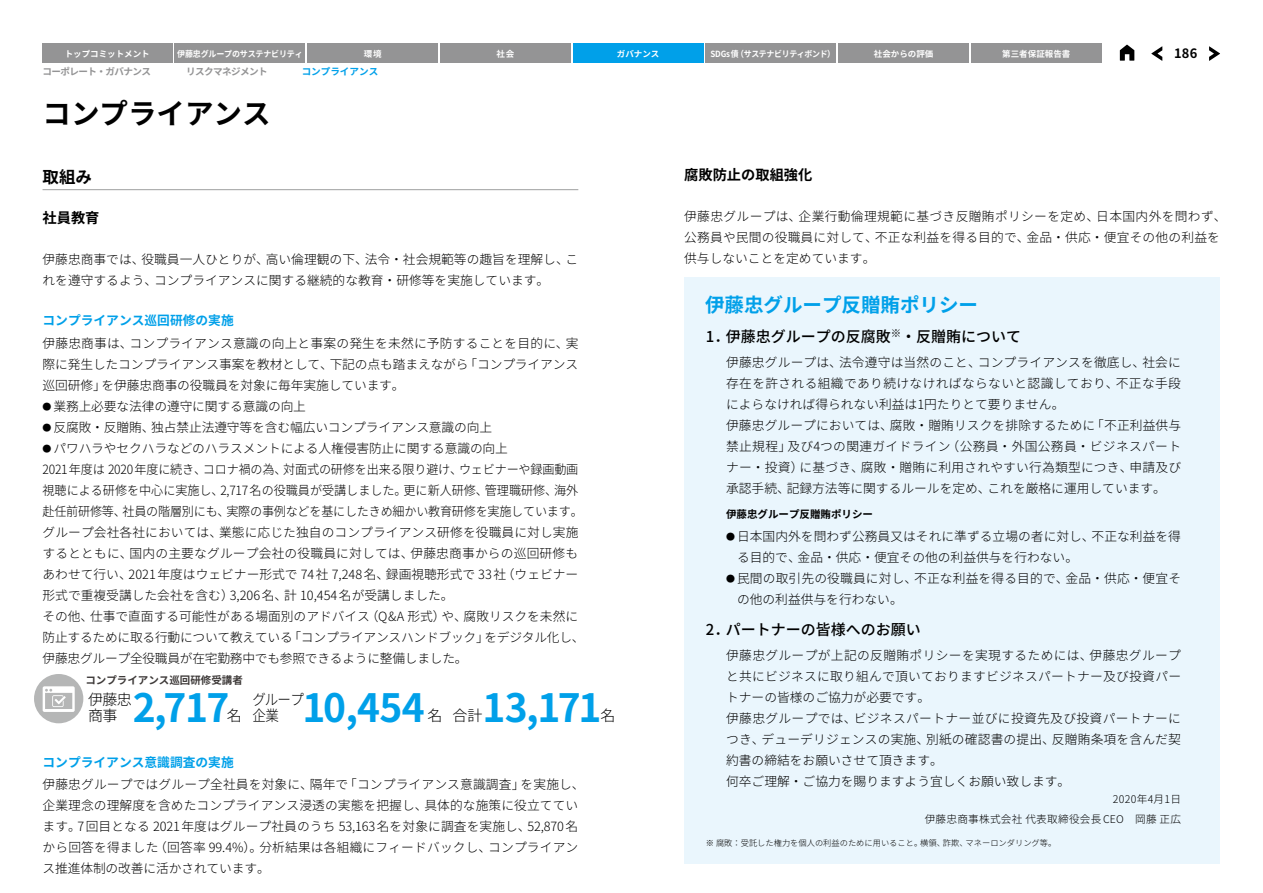
<style>
.page{position:relative;width:1263px;height:893px;background:#fff}
.page>*{position:absolute;margin:0;border:0;box-sizing:border-box;transform-origin:0 0}
.t1{font:700 39px "Noto Sans JP";letter-spacing:-.04em;color:#00a0e9}
.t2{font:700 28.5px "Noto Sans JP";color:#000}
.t3{font:700 19.5px "Noto Sans JP";color:#00a0e9}
.t4{font:700 16.5px "Noto Sans JP";color:#000}
.t5{font:500 15px "Noto Sans JP";color:#000}
.t6{font:300 15px/16.5px "Noto Sans JP";letter-spacing:-.04em;color:#000}
.t7{font:300 15px/16.5px "Noto Sans JP";letter-spacing:-.04em;color:#000;scale:.9 1}
.t8{font:700 14.25px "Noto Sans JP";color:#000}
.t9{font:700 12.9px "Noto Sans JP";color:#000}
.t10{font:300 12.75px/21px "Noto Sans JP";color:#000}
.t11{font:300 12.75px/21px "Noto Sans JP";letter-spacing:.02em;color:#000}
.t12{font:700 12.75px "Noto Sans JP";color:#00a0e9}
.t13{font:300 10.65px/19.2px "Noto Sans JP";letter-spacing:.025em;color:#000;text-align:right}
.t14{font:700 10.5px "Noto Sans JP";color:#3e3a39}
.t15{font:700 10.5px "Noto Sans JP";color:#000}
.t16{font:700 9.6px "Noto Sans JP";letter-spacing:-.06em;color:#949495}
.t17{font:700 9.6px "Noto Sans JP";color:#00a0e9}
.t18{font:700 8.55px "Noto Sans JP";color:#fff}
.t19{font:700 8.55px "Noto Sans JP";letter-spacing:-.04em;color:#fff;scale:.93 1}
.t20{font:700 8.55px "Noto Sans JP";letter-spacing:-.02em;color:#fff;scale:.94 1}
.t21{font:300 8.25px "Noto Sans JP";color:#000}
.s1{font-size:8.85px}
</style>
<div class="page">
<div style="left:684px;top:277px;width:536px;height:587px;background:#eaf6fd"></div>
<hr style="left:43px;top:189px;width:535px;height:1px;background:#9fa0a0">
<div style="left:34px;top:674px;width:49px;height:49px;background:#b5b6b6;border-radius:50%"></div>
<svg style="left:43px;top:686px;width:32px;height:26px"></svg>
<svg style="left:1151px;top:46px;width:11px;height:15px"></svg>
<svg style="left:1209px;top:46px;width:11px;height:15px"></svg>
<svg style="left:1120px;top:45px;width:14px;height:16px"></svg>
<div style="left:308px;top:44px;width:130px;height:19px;background:#949495"></div>
<div style="left:42px;top:44px;width:130px;height:19px;background:#949495"></div>
<div style="left:440px;top:44px;width:130px;height:19px;background:#949495"></div>
<div style="left:706px;top:44px;width:130px;height:19px;background:#949495"></div>
<div style="left:838px;top:44px;width:131px;height:19px;background:#949495"></div>
<div style="left:971px;top:44px;width:130px;height:19px;background:#949495"></div>
<div style="left:175px;top:44px;width:130px;height:19px;background:#949495"></div>
<div style="left:573px;top:44px;width:130px;height:19px;background:#00a0e9"></div>
<p class="t18" style="left:65px;top:49px;width:87px">トップコミットメント</p>
<p class="t20" style="left:177px;top:49px;width:135px">伊藤忠グループのサステナビリティ</p>
<p class="t18" style="left:364px;top:49px;width:19px">環境</p>
<p class="t18" style="left:496px;top:49px;width:19px">社会</p>
<p class="t18" style="left:617px;top:49px;width:44px">ガバナンス</p>
<p class="t19" style="left:710px;top:49px;width:136px">SDGs債（サステナビリティボンド）</p>
<p class="t18" style="left:874px;top:49px;width:61px">社会からの評価</p>
<p class="t18" style="left:1002px;top:49px;width:70px">第三者保証報告書</p>
<p class="t9" style="left:1174px;top:46px;width:25px">186</p>
<p class="t16" style="left:43px;top:66px;width:110px">コーポレート・ガバナンス</p>
<p class="t16" style="left:186px;top:66px;width:83px">リスクマネジメント</p>
<p class="t17" style="left:302px;top:66px;width:78px">コンプライアンス</p>
<h2 class="t2" style="left:43px;top:97px;width:229px">コンプライアンス</h2>
<p class="t4" style="left:43px;top:168px;width:51px">取組み</p>
<p class="t8" style="left:43px;top:210px;width:58px">社員教育</p>
<p class="t10" style="left:43px;top:249px;width:537px">伊藤忠商事では、役職員一人ひとりが、高い倫理観の下、法令・社会規範等の趣旨を理解し、これを遵守するよう、コンプライアンスに関する継続的な教育・研修等を実施しています。</p>
<p class="t12" style="left:43px;top:314px;width:193px">コンプライアンス巡回研修の実施</p>
<p class="t10" style="left:43px;top:333px;width:537px;text-align:justify">伊藤忠商事は、コンプライアンス意識の向上と事案の発生を未然に予防することを目的に、実際に発生したコンプライアンス事案を教材として、下記の点も踏まえながら「コンプライアンス巡回研修」を伊藤忠商事の役職員を対象に毎年実施しています。</p>
<p class="t10" style="left:43px;top:396px;width:265px"><span class="s1">●</span> 業務上必要な法律の遵守に関する意識の向上</p>
<p class="t10" style="left:43px;top:417px;width:451px"><span class="s1">●</span> 反腐敗・反贈賄、独占禁止法遵守等を含む幅広いコンプライアンス意識の向上</p>
<p class="t10" style="left:43px;top:438px;width:544px"><span class="s1">●</span> パワハラやセクハラなどのハラスメントによる人権侵害防止に関する意識の向上<br>2021年度は 2020年度に続き、コロナ禍の為、対面式の研修を出来る限り避け、ウェビナーや録画動画視聴による研修を中心に実施し、2,717名の役職員が受講しました。更に新人研修、管理職研修、海外赴任前研修等、社員の階層別にも、実際の事例などを基にしたきめ細かい教育研修を実施しています。グループ会社各社においては、業態に応じた独自のコンプライアンス研修を役職員に対し実施するとともに、国内の主要なグループ会社の役職員に対しては、伊藤忠商事からの巡回研修もあわせて行い、2021年度はウェビナー形式で 74社 7,248名、録画視聴形式で 33社（ウェビナー形式で重複受講した会社を含む）3,206名、計 10,454名が受講しました。<br>その他、仕事で直面する可能性がある場面別のアドバイス（Q&amp;A 形式）や、腐敗リスクを未然に防止するために取る行動について教えている「コンプライアンスハンドブック」をデジタル化し、伊藤忠グループ全役職員が在宅勤務中でも参照できるように整備しました。　</p>
<p class="t14" style="left:85px;top:674px;width:159px">コンプライアンス巡回研修受講者</p>
<h1 class="t1" style="left:133px;top:686px;width:98px">2,717</h1>
<p class="t6" style="left:88px;top:691px;width:45px">伊藤忠商事</p>
<p class="t7" style="left:253px;top:691px;width:58px">グループ企業</p>
<h1 class="t1" style="left:303px;top:686px;width:124px">10,454</h1>
<h1 class="t1" style="left:483px;top:686px;width:120px">13,171</h1>
<p class="t6" style="left:227px;top:707px;width:76px">名　　　　</p>
<p class="t6" style="left:428px;top:707px;width:46px">名　　</p>
<p class="t6" style="left:601px;top:707px;width:16px">名</p>
<p class="t6" style="left:452px;top:708px;width:31px">合計</p>
<p class="t12" style="left:43px;top:755px;width:193px">コンプライアンス意識調査の実施</p>
<p class="t10" style="left:43px;top:774px;width:544px">伊藤忠グループではグループ全社員を対象に、隔年で「コンプライアンス意識調査」を実施し、企業理念の理解度を含めたコンプライアンス浸透の実態を把握し、具体的な施策に役立てています。7回目となる 2021年度はグループ社員のうち 53,163名を対象に調査を実施し、52,870名から回答を得ました（回答率 99.4%）。分析結果は各組織にフィードバックし、コンプライアンス推進体制の改善に活かされています。</p>
<p class="t8" style="left:684px;top:167px;width:130px">腐敗防止の取組強化</p>
<p class="t10" style="left:684px;top:206px;width:544px">伊藤忠グループは、企業行動倫理規範に基づき反贈賄ポリシーを定め、日本国内外を問わず、公務員や民間の役職員に対して、不正な利益を得る目的で、金品・供応・便宜その他の利益を供与しないことを定めています。</p>
<h3 class="t3" style="left:705px;top:294px;width:274px">伊藤忠グループ反贈賄ポリシー</h3>
<p class="t5" style="left:706px;top:328px;width:317px">1．伊藤忠グループの反腐敗<sup>※</sup>・反贈賄について</p>
<p class="t10" style="left:726px;top:352px;width:457px">伊藤忠グループは、法令遵守は当然のこと、コンプライアンスを徹底し、社会に存在を許される組織であり続けなければならないと認識しており、不正な手段によらなければ得られない利益は1円たりとて要りません。<br>伊藤忠グループにおいては、腐敗・贈賄リスクを排除するために「不正利益供与禁止規程」及び4つの関連ガイドライン（公務員・外国公務員・ビジネスパートナー・投資）に基づき、腐敗・贈賄に利用されやすい行為類型につき、申請及び承認手続、記録方法等に関するルールを定め、これを厳格に運用しています。</p>
<p class="t15" style="left:726px;top:509px;width:148px">伊藤忠グループ反贈賄ポリシー</p>
<p class="t10" style="left:737px;top:526px;width:445px;text-indent:-11px"><span class="s1">●</span> 日本国内外を問わず公務員又はそれに準ずる立場の者に対し、不正な利益を得る目的で、金品・供応・便宜その他の利益供与を行わない。</p>
<p class="t10" style="left:737px;top:568px;width:446px;text-indent:-11px"><span class="s1">●</span> 民間の取引先の役職員に対し、不正な利益を得る目的で、金品・供応・便宜その他の利益供与を行わない。</p>
<p class="t5" style="left:706px;top:621px;width:216px">2．パートナーの皆様へのお願い</p>
<p class="t11" style="left:726px;top:645px;width:456px">伊藤忠グループが上記の反贈賄ポリシーを実現するためには、伊藤忠グループと共にビジネスに取り組んで頂いておりますビジネスパートナー及び投資パートナーの皆様のご協力が必要です。<br>伊藤忠グループでは、ビジネスパートナー並びに投資先及び投資パートナーにつき、デューデリジェンスの実施、別紙の確認書の提出、反贈賄条項を含んだ契約書の締結をお願いさせて頂きます。<br>何卒ご理解・ご協力を賜りますよう宜しくお願い致します。</p>
<p class="t13" style="left:925px;top:790px;width:258px">2020年4月1日<br>伊藤忠商事株式会社代表取締役会長CEO　岡藤正広</p>
<p class="t21" style="left:706px;top:838px;width:352px">※ 腐敗：受託した権力を個人の利益のために用いること。横領、詐欺、マネーロンダリング等。</p>
</div>
